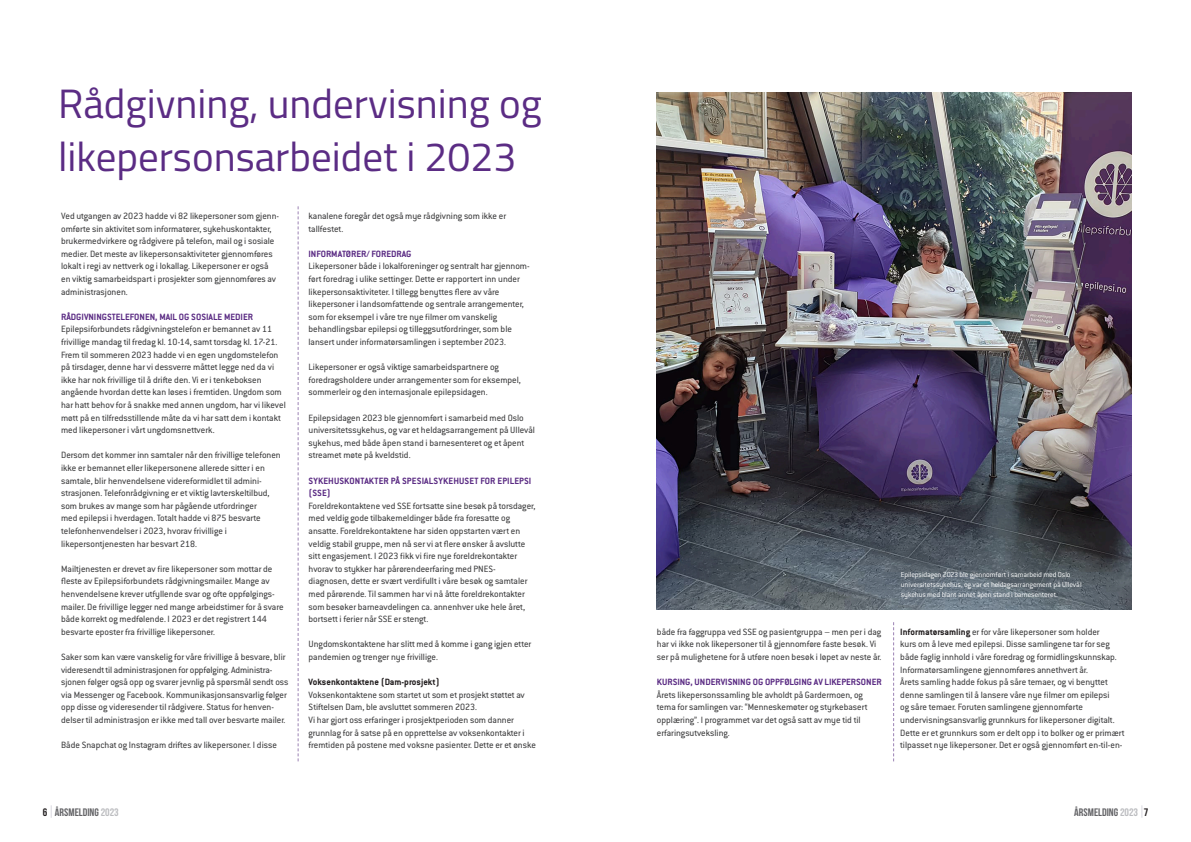
<style>
.page{position:relative;width:1191px;height:842px;background:#fff}
.page>*{position:absolute;margin:0;border:0;box-sizing:border-box;transform-origin:0 0}
.tittel{font:41px/53.2px "Titillium";color:#5b2c84}
.t1{font:700 10.9px "Bebas Neue";color:#636366;scale:1.05 1}
.Brødtekst{font:10px/12.6px "Conduit ITCW04";color:#3e3e3f}
.Mellomtittel{font:10px/12.6px "Conduit ITCW04";color:#3e3e3f}
.Mellomtittel-2{font:700 10px/12.6px "Conduit ITCW02";color:#5b2c84}
.Brødtekst-2{font:700 10px "Conduit ITCW02";color:#5b2c84}
.Mellomtittel-3{font:700 10px "Conduit ITCW02";color:#231f20}
.bildetekst{font:300 8px/9.6px "Conduit ITCW02";letter-spacing:-.015em;color:#fff}
.s1{font-family:"Conduit ITCW02";font-weight:700;color:#231f20}
.s2{color:#231f20}
.s3{color:#bcbdc0}
</style>
<div class="page">
<svg style="left:1141px;top:805px;width:1px;height:13px"></svg>
<svg style="left:51px;top:805px;width:1px;height:13px"></svg>
<svg style="left:298px;top:206px;width:1px;height:555px"></svg>
<svg style="left:893px;top:622px;width:1px;height:139px"></svg>
<img style="left:656px;top:93px;width:475px;height:517px">
<p class="tittel" style="left:58px;top:75px;width:485px">Rådgivning, undervisning og likepersonsarbeidet i 2023</p>
<p class="Brødtekst" style="left:61px;top:210px;width:219px">Ved utgangen av 2023 hadde vi 82 likepersoner som gjenn&shy;omførte sin aktivitet som informatører, sykehuskontakter, brukermedvirkere og rådgivere på telefon, mail og i sosiale medier. Det meste av likepersonsaktiviteter gjennomføres lokalt i regi av nettverk og i lokallag. Likepersoner er også en viktig samarbeidspart i prosjekter som gjennomføres av administrasjonen.</p>
<p class="Brødtekst-2" style="left:61px;top:311px;width:193px">RÅDGIVNINGSTELEFONEN, MAIL OG SOSIALE MEDIER</p>
<p class="Brødtekst" style="left:61px;top:323px;width:226px">Epilepsiforbundets rådgivningstelefon er bemannet av 11 frivillige mandag til fredag kl. 10-14, samt torsdag kl. 17-21.<br>Frem til sommeren 2023 hadde vi en egen ungdomstelefon på tirsdager, denne har vi dessverre måttet legge ned da vi ikke har nok frivillige til å drifte den. Vi er i tenkeboksen angående hvordan dette kan løses i fremtiden. Ungdom som har hatt behov for å snakke med annen ungdom, har vi likevel møtt på en tilfredsstillende måte da vi har satt dem i kontakt med likepersoner i vårt ungdomsnettverk.</p>
<p class="Brødtekst" style="left:61px;top:449px;width:221px">Dersom det kommer inn samtaler når den frivillige telefonen ikke er bemannet eller likepersonene allerede sitter i en samtale, blir henvendelsene videreformidlet til admini&shy;strasjonen. Telefonrådgivning er et viktig lavterskeltilbud, som brukes av mange som har pågående utfordringer<br>med epilepsi i hverdagen. Totalt hadde vi 875 besvarte telefonhenvendelser i 2023, hvorav frivillige i likepersontjenesten har besvart 218.</p>
<p class="Brødtekst" style="left:61px;top:562px;width:224px">Mailtjenesten er drevet av fire likepersoner som mottar de fleste av Epilepsiforbundets rådgivningsmailer. Mange av henvendelsene krever utfyllende svar og ofte oppfølgings&shy;mailer. De frivillige legger ned mange arbeidstimer for å svare både korrekt og medfølende. I 2023 er det registrert 144 besvarte eposter fra frivillige likepersoner.</p>
<p class="Brødtekst" style="left:61px;top:651px;width:229px">Saker som kan være vanskelig for våre frivillige å besvare, blir videresendt til administrasjonen for oppfølging. Administra&shy;sjonen følger også opp og svarer jevnlig på spørsmål sendt oss via Messenger og Facebook. Kommunikasjonsansvarlig følger opp disse og videresender til rådgivere. Status for henven&shy;delser til administrasjon er ikke med tall over besvarte mailer.</p>
<p class="Brødtekst" style="left:61px;top:739px;width:217px">Både Snapchat og Instagram driftes av likepersoner. I disse</p>
<p class="Brødtekst" style="left:308px;top:210px;width:199px">kanalene foregår det også mye rådgivning som ikke er tallfestet.</p>
<p class="Mellomtittel-2" style="left:308px;top:247px;width:104px">INFORMATØRER/ FOREDRAG</p>
<p class="Brødtekst" style="left:308px;top:260px;width:223px">Likepersoner både i lokalforeninger og sentralt har gjennom&shy;ført foredrag i ulike settinger. Dette er rapportert inn under likepersonsaktiviteter. I tillegg benyttes flere av våre likepersoner i landsomfattende og sentrale arrangementer, som for eksempel i våre tre nye filmer om vanskelig behandlingsbar epilepsi og tilleggsutfordringer, som ble lansert under informatørsamlingen i september 2023.</p>
<p class="Brødtekst" style="left:308px;top:361px;width:214px">Likepersoner er også viktige samarbeidspartnere og foredragsholdere under arrangementer som for eksempel, sommerleir og den internasjonale epilepsidagen.</p>
<p class="Brødtekst" style="left:308px;top:411px;width:228px">Epilepsidagen 2023 ble gjennomført i samarbeid med Oslo universitetssykehus, og var et heldagsarrangement på Ullevål sykehus, med både åpen stand i barnesenteret og et åpent streamet møte på kveldstid.</p>
<p class="Mellomtittel-2" style="left:308px;top:474px;width:224px">SYKEHUSKONTAKTER PÅ SPESIALSYKEHUSET FOR EPILEPSI (SSE)</p>
<p class="Mellomtittel" style="left:308px;top:499px;width:228px">Foreldrekontaktene ved SSE fortsatte sine besøk på torsdager, med veldig gode tilbakemeldinger både fra foresatte og ansatte. Foreldrekontaktene har siden oppstarten vært en veldig stabil gruppe, men nå ser vi at flere ønsker å avslutte sitt engasjement. I 2023 fikk vi fire nye foreldrekontakter hvorav to stykker har pårørendeerfaring med PNES&shy;diagnosen, dette er svært verdifullt i våre besøk og samtaler med pårørende. Til sammen har vi nå åtte foreldrekontakter som besøker barneavdelingen ca. annenhver uke hele året, bortsett i ferier når SSE er stengt.</p>
<p class="Mellomtittel" style="left:308px;top:638px;width:224px">Ungdomskontaktene har slitt med å komme i gang igjen etter pandemien og trenger nye frivillige.</p>
<p class="Mellomtittel-3" style="left:308px;top:676px;width:133px">Voksenkontaktene (Dam-prosjekt)</p>
<p class="Brødtekst" style="left:308px;top:688px;width:218px">Voksenkontaktene som startet ut som et prosjekt støttet av<br>Stiftelsen Dam, ble avsluttet sommeren 2023.</p>
<p class="Brødtekst" style="left:308px;top:714px;width:229px">Vi har gjort oss erfaringer i prosjektperioden som danner grunnlag for å satse på en opprettelse av voksenkontakter i fremtiden på postene med voksne pasienter. Dette er et ønske</p>
<p class="Brødtekst" style="left:657px;top:625px;width:226px">både fra faggruppa ved SSE og pasientgruppa – men per i dag har vi ikke nok likepersoner til å gjennomføre faste besøk. Vi ser på mulighetene for å utføre noen besøk i løpet av neste år.</p>
<p class="Mellomtittel-2" style="left:657px;top:676px;width:226px">KURSING, UNDERVISNING OG OPPFØLGING AV LIKEPERSONER</p>
<p class="Brødtekst" style="left:657px;top:688px;width:212px">Årets likepersonssamling ble avholdt på Gardermoen, og tema for samlingen var: “Menneskemøter og styrkebasert opplæring”. I programmet var det også satt av mye tid til erfaringsutveksling.</p>
<p class="bildetekst" style="left:900px;top:570px;width:182px">Epilepsidagen 2023 ble gjennomført i samarbeid med Oslo universitetssykehus, og var et heldagsarrangement på Ullevål sykehus med blant annet åpen stand i barnesenteret.</p>
<p class="Brødtekst" style="left:900px;top:625px;width:218px"><span class="s1">Informatørsamling</span> er for våre likepersoner som holder kurs om å leve med epilepsi. Disse samlingene tar for seg både faglig innhold i våre foredrag og formidlingskunnskap.<br>Informatørsamlingene gjennomføres annethvert år.</p>
<p class="Brødtekst" style="left:900px;top:676px;width:226px">Årets samling hadde fokus på såre temaer, og vi benyttet denne samlingen til å lansere våre nye filmer om epilepsi<br>og såre temaer. Foruten samlingene gjennomførte undervisningsansvarlig grunnkurs for likepersoner digitalt.<br>Dette er et grunnkurs som er delt opp i to bolker og er primært tilpasset nye likepersoner. Det er også gjennomført en-til-en-</p>
<p class="t1" style="left:43px;top:806px;width:74px"><span class="s2">6</span> ÅRSMELDING<span class="s3">2023</span></p>
<p class="t1" style="left:1074px;top:806px;width:72px">ÅRSMELDING<span class="s3">2023</span> <span class="s2">7</span></p>
</div>
